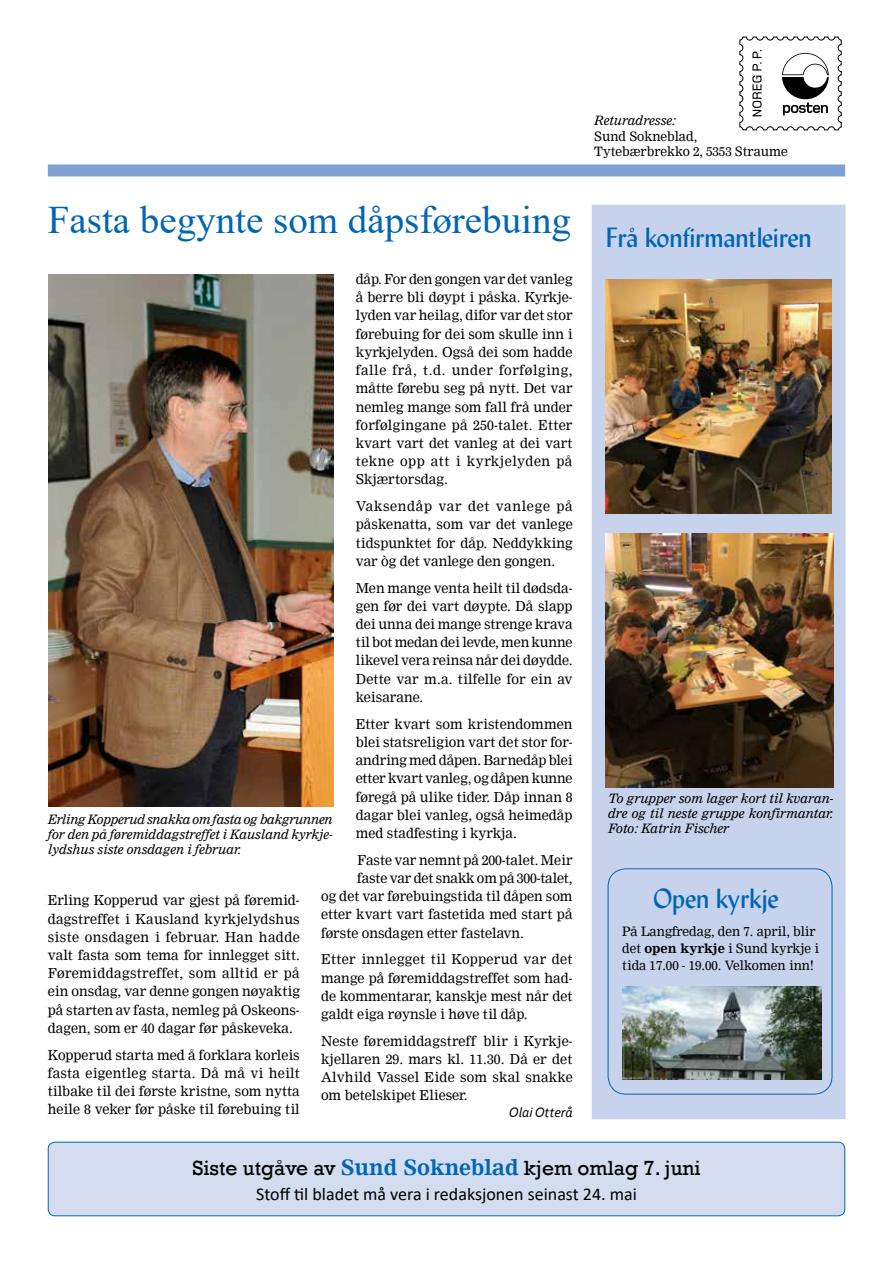
<style>
.page{position:relative;width:893px;height:1263px;background:#fff}
.page>*{position:absolute;margin:0;border:0;box-sizing:border-box;transform-origin:0 0}
.t1{font:39px "Times New Roman";color:#0066b3}
.t2{font:27px "Lydian";color:#0066b3}
.t3{font:21px "Rockwell";color:#000}
.t4{font:18px "Calibri";color:#000}
.t5{font:italic 14.25px "Corbel";color:#000}
.t6{font:13.5px/18.3px "Nimrod";color:#000;text-align:justify}
.t7{font:italic 12.75px/15px "Nimrod";color:#000;text-align:justify}
.t8{font:12.75px/17.2px "Nimrod";color:#000}
.s1{font-weight:700}
.s2{font-family:"Nimrod";font-weight:700;color:#0066b3}
</style>
<div class="page">
<div style="left:592px;top:205px;width:253px;height:914px;background:#c7d2ec"></div>
<div style="left:48px;top:1142px;width:797px;height:74px;background:#d4dcf0;border-radius:7px"></div>
<div style="left:48px;top:1142px;width:797px;height:74px;border:1px solid #0066b3;border-radius:7px"></div>
<div style="left:48px;top:164px;width:797px;height:12px;background:#80a0d3"></div>
<svg style="left:739px;top:36px;width:103px;height:95px"></svg>
<img style="left:49px;top:274px;width:284px;height:532px">
<img style="left:606px;top:280px;width:226px;height:234px">
<img style="left:605px;top:534px;width:229px;height:253px">
<div style="left:608px;top:868px;width:224px;height:226px;border:1px solid #0066b3;border-radius:18px"></div>
<img style="left:622px;top:986px;width:199px;height:94px">
<h1 class="t1" style="left:48px;top:193px;width:525px">Fasta begynte som dåpsførebuing</h1>
<p class="t6" style="left:356px;top:270px;width:218px">dåp. For den gongen var det vanleg å berre bli døypt i påska. Kyrkje&shy;lyden var heilag, difor var det stor førebuing for dei som skulle inn i kyrkjelyden. Også dei som hadde falle frå, t.d. under forfølging, måtte førebu seg på nytt. Det var nemleg mange som fall frå under forfølgingane på 250-talet. Etter kvart vart det vanleg at dei vart tekne opp att i kyrkjelyden på Skjærtorsdag.</p>
<p class="t6" style="left:356px;top:497px;width:218px">Vaksendåp var det vanlege på påskenatta, som var det vanlege tidspunktet for dåp. Neddykking var òg det vanlege den gongen.</p>
<p class="t6" style="left:356px;top:579px;width:218px">Men mange venta heilt til dødsda&shy;gen før dei vart døypte. Då slapp dei unna dei mange strenge krava til bot medan dei levde, men kunne likevel vera reinsa når dei døydde.<br>Dette var m.a. tilfelle for ein av keisarane.</p>
<p class="t6" style="left:356px;top:715px;width:218px">Etter kvart som kristendommen blei statsreligion vart det stor for&shy;andring med dåpen. Barnedåp blei etter kvart vanleg, og dåpen kunne føregå på ulike tider. Dåp innan 8 dagar blei vanleg, også heimedåp med stadfesting i kyrkja.</p>
<p class="t6" style="left:357px;top:851px;width:217px">Faste var nemnt på 200-talet. Meir</p>
<p class="t6" style="left:357px;top:869px;width:217px">faste var det snakk om på 300-talet,</p>
<p class="t6" style="left:321px;top:887px;width:253px">og det var førebuingstida til dåpen som</p>
<p class="t6" style="left:321px;top:905px;width:253px">etter kvart vart fastetida med start på</p>
<p class="t6" style="left:321px;top:924px;width:205px">første onsdagen etter fastelavn.</p>
<p class="t6" style="left:321px;top:950px;width:253px">Etter innlegget til Kopperud var det mange på føremiddagstreffet som had&shy;de kommentarar, kanskje mest når det galdt eiga røynsle i høve til dåp.</p>
<p class="t6" style="left:321px;top:1032px;width:253px">Neste føremiddagstreff blir i Kyrkje&shy;kjellaren 29. mars kl. 11.30. Då er det Alvhild Vassel Eide som skal snakke om betelskipet Elieser.</p>
<p class="t5" style="left:509px;top:1103px;width:65px">Olai Otterå</p>
<p class="t7" style="left:48px;top:812px;width:286px">Erling Kopperud snakka om fasta og bakgrunnen for den på føremiddagstreffet i Kausland kyrkje&shy;lydshus siste onsdagen i februar.</p>
<p class="t6" style="left:48px;top:891px;width:254px">Erling Kopperud var gjest på føremid&shy;dagstreffet i Kausland kyrkjelydshus siste onsdagen i februar. Han hadde valt fasta som tema for innlegget sitt.<br>Føremiddagstreffet, som alltid er på ein onsdag, var denne gongen nøyaktig på starten av fasta, nemleg på Oskeons&shy;dagen, som er 40 dagar før påskeveka.</p>
<p class="t6" style="left:48px;top:1046px;width:253px">Kopperud starta med å forklara korleis fasta eigentleg starta. Då må vi heilt tilbake til dei første kristne, som nytta heile 8 veker før påske til førebuing til</p>
<p class="t7" style="left:594px;top:113px;width:83px">Returadresse:</p>
<p class="t8" style="left:594px;top:129px;width:195px;line-height:15.3px">Sund Sokneblad,<br>Tytebærbrekko 2, 5353 Straume</p>
<h2 class="t2" style="left:606px;top:222px;width:207px">Frå konfirmantleiren</h2>
<p class="t7" style="left:608px;top:791px;width:227px">To grupper som lager kort til kvaran&shy;dre og til neste gruppe konfirmantar.<br>Foto: Katrin Fischer</p>
<h2 class="t2" style="left:653px;top:883px;width:127px">Open kyrkje</h2>
<p class="t8" style="left:622px;top:922px;width:198px">På Langfredag, den 7. april, blir det <span class="s1">open kyrkje</span> i Sund kyrkje i tida 17.00 - 19.00. Velkomen inn!</p>
<h3 class="t3" style="left:192px;top:1156px;width:510px">Siste utgåve av <span class="s2">Sund Sokneblad</span> kjem omlag 7. juni</h3>
<h3 class="t4" style="left:256px;top:1181px;width:382px">Stoff til bladet må vera i redaksjonen seinast 24. mai</h3>
</div>
